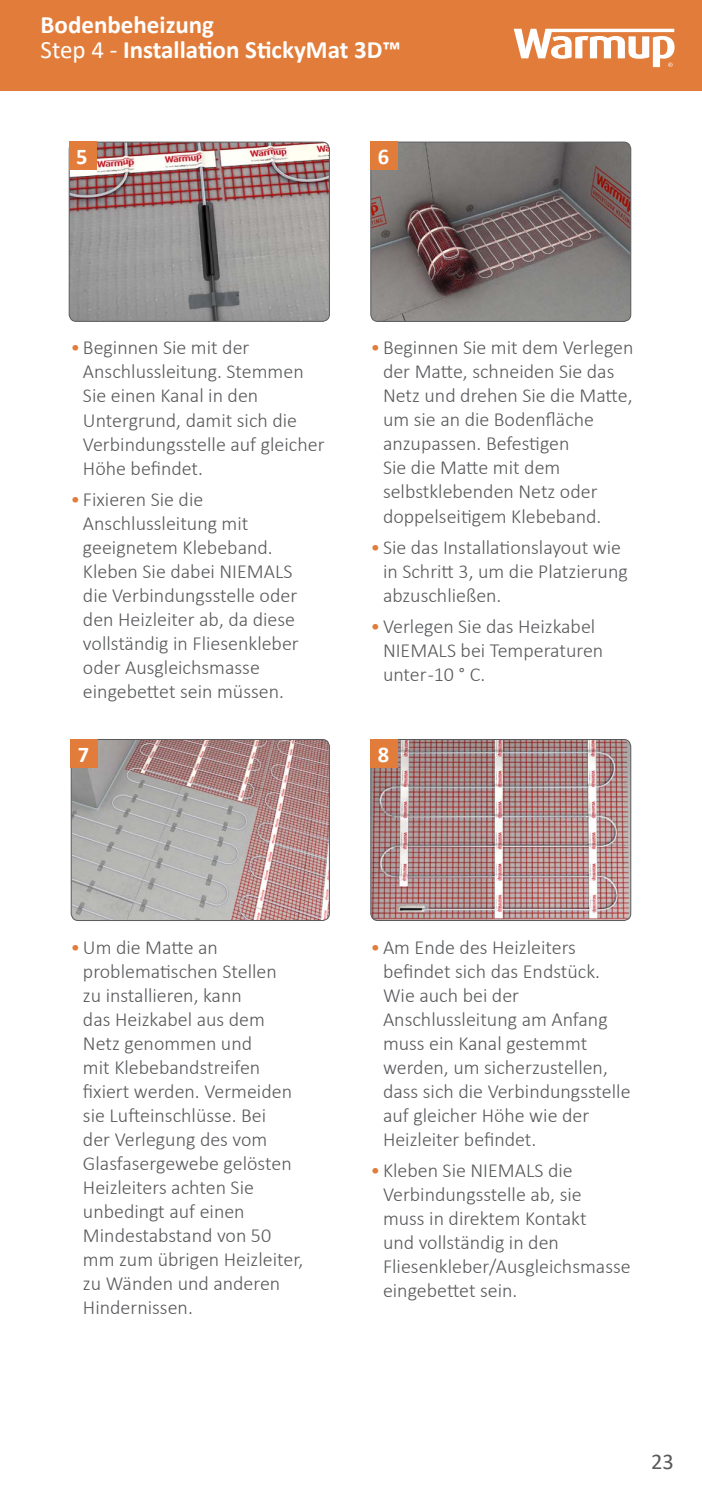
<style>
.page{position:relative;width:702px;height:1489px;background:#fff}
.page>*{position:absolute;margin:0;border:0;box-sizing:border-box;transform-origin:0 0}
.t1{font:700 25px/25px "Calibri";color:#fff}
.t2{font:700 22.5px "Calibri";color:#fff}
.t3{font:22.5px "Calibri";color:#58595b}
.t4{font:300 20px/24px "Calibri";color:#58595b}
.s1{font-weight:400}
.s2{color:#e27c3a}
</style>
<div class="page">
<div style="left:0;top:0;width:702px;height:91px;background:#e27c3a"></div>
<svg style="left:513px;top:29px;width:161px;height:38px"></svg>
<img style="left:372px;top:142px;width:258px;height:179px">
<div style="left:370px;top:142px;width:261px;height:180px;border:1px solid #58595b;border-radius:7px"></div>
<img style="left:71px;top:740px;width:258px;height:180px">
<div style="left:71px;top:739px;width:259px;height:181px;border:1px solid #58595b;border-radius:7px"></div>
<img style="left:371px;top:739px;width:259px;height:181px">
<div style="left:370px;top:739px;width:261px;height:181px;border:1px solid #58595b;border-radius:7px"></div>
<div style="left:370px;top:142px;width:28px;height:28px;background:#e27c3a"></div>
<div style="left:70px;top:739px;width:28px;height:28px;background:#e27c3a"></div>
<div style="left:370px;top:739px;width:28px;height:28px;background:#e27c3a"></div>
<img style="left:69px;top:142px;width:260px;height:179px">
<div style="left:69px;top:142px;width:261px;height:179px;border:1px solid #58595b;border-radius:7px"></div>
<div style="left:69px;top:142px;width:27px;height:28px;background:#e27c3a"></div>
<p class="t1" style="left:41px;top:12px;width:361px">Bodenbeheizung<br><span class="s1">Step 4 -</span> Installation StickyMat 3D™</p>
<p class="t2" style="left:76px;top:141px;width:13px">5</p>
<p class="t2" style="left:378px;top:141px;width:13px">6</p>
<p class="t4" style="left:83px;top:335px;width:243px;text-indent:-12px"><span class="s2">•</span>Beginnen Sie mit der<br>Anschlussleitung. Stemmen<br>Sie einen Kanal in den<br>Untergrund, damit sich die<br>Verbindungsstelle auf gleicher<br>Höhe befindet.</p>
<p class="t4" style="left:83px;top:487px;width:217px;text-indent:-12px"><span class="s2">•</span> Fixieren Sie die<br>Anschlussleitung mit geeignetem Klebeband.<br>Kleben Sie dabei NIEMALS die Verbindungsstelle oder den Heizleiter ab, da diese vollständig in Fliesenkleber oder Ausgleichsmasse eingebettet sein müssen.</p>
<p class="t4" style="left:383px;top:335px;width:252px;text-indent:-12px"><span class="s2">•</span>Beginnen Sie mit dem Verlegen der Matte, schneiden Sie das<br>Netz und drehen Sie die Matte, um sie an die Bodenfläche anzupassen. Befestigen<br>Sie die Matte mit dem selbstklebenden Netz oder doppelseitigem Klebeband.</p>
<p class="t4" style="left:383px;top:534px;width:246px;text-indent:-12px"><span class="s2">•</span> Sie das Installationslayout wie in Schritt 3, um die Platzierung abzuschließen.</p>
<p class="t4" style="left:383px;top:614px;width:222px;text-indent:-12px"><span class="s2">•</span>Verlegen Sie das Heizkabel<br>NIEMALS bei Temperaturen unter -10 ° C.</p>
<p class="t2" style="left:78px;top:738px;width:13px">7</p>
<p class="t2" style="left:378px;top:738px;width:13px">8</p>
<p class="t4" style="left:83px;top:934px;width:222px;text-indent:-12px"><span class="s2">•</span>Um die Matte an problematischen Stellen<br>zu installieren, kann<br>das Heizkabel aus dem<br>Netz genommen und<br>mit Klebebandstreifen fixiert werden. Vermeiden sie Lufteinschlüsse. Bei<br>der Verlegung des vom<br>Glasfasergewebe gelösten<br>Heizleiters achten Sie unbedingt auf einen<br>Mindestabstand von 50 mm zum übrigen Heizleiter, zu Wänden und anderen<br>Hindernissen.</p>
<p class="t4" style="left:383px;top:934px;width:249px;text-indent:-12px"><span class="s2">•</span>Am Ende des Heizleiters befindet sich das Endstück.<br>Wie auch bei der<br>Anschlussleitung am Anfang muss ein Kanal gestemmt werden, um sicherzustellen, dass sich die Verbindungsstelle auf gleicher Höhe wie der<br>Heizleiter befindet.</p>
<p class="t4" style="left:383px;top:1157px;width:249px;text-indent:-12px"><span class="s2">•</span> Kleben Sie NIEMALS die<br>Verbindungsstelle ab, sie<br>muss in direktem Kontakt<br>und vollständig in den<br>Fliesenkleber/Ausgleichsmasse eingebettet sein.</p>
<p class="t3" style="left:651px;top:1446px;width:24px">23</p>
</div>
